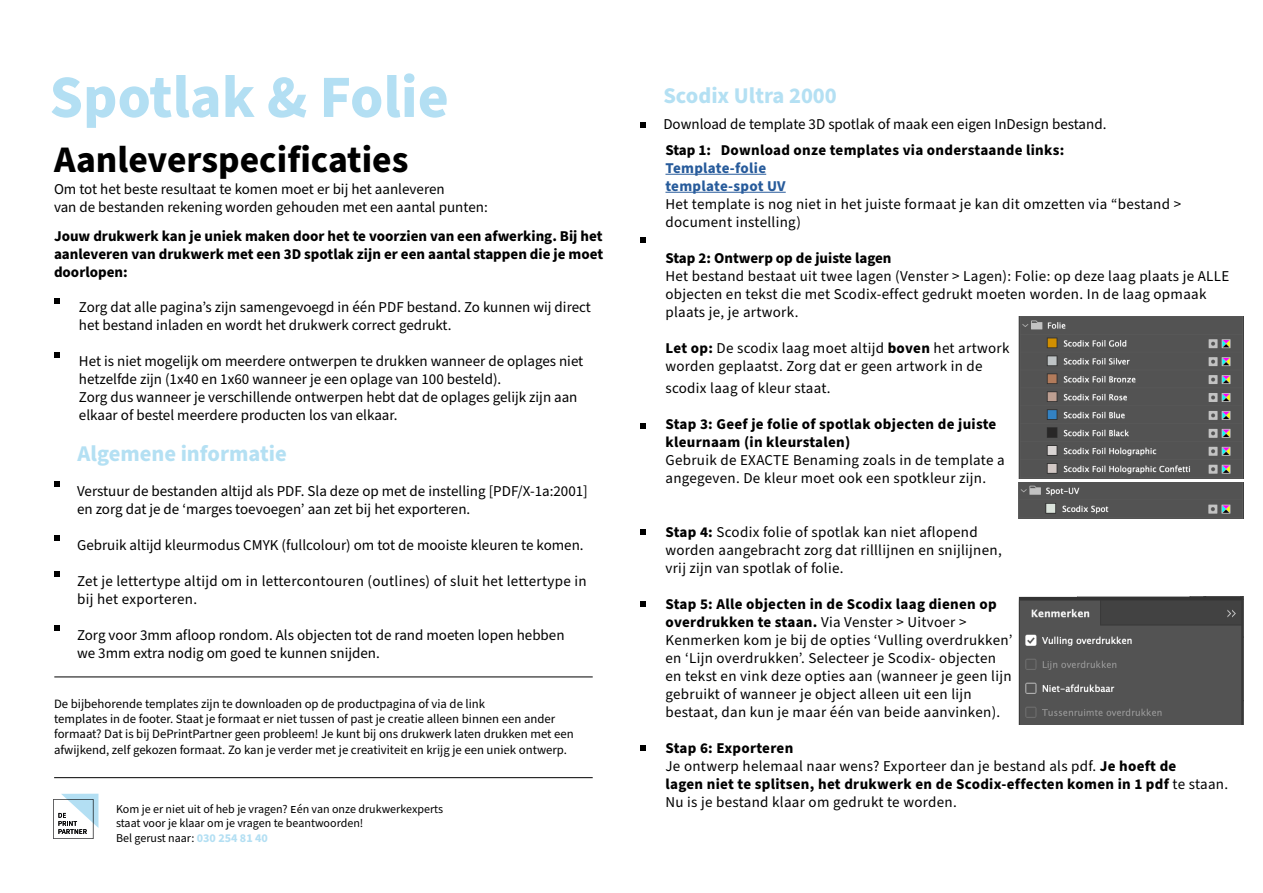
<style>
.page{position:relative;width:1263px;height:893px;background:#fff}
.page>*{position:absolute;margin:0;border:0;box-sizing:border-box;transform-origin:0 0}
.t1{font:700 60px "Source Sans Pro";color:#b3dff3}
.t2{font:700 37.5px "Source Sans Pro";color:#000}
.t3{font:700 22.5px "Source Sans Pro";color:#b4e0f3}
.t4{font:15px/18px "Source Sans Pro";letter-spacing:.005em;color:#000}
.t5{font:700 15px/18px "Source Sans Pro";color:#000;text-align:justify}
.t6{font:700 15px/18px "Source Sans Pro";letter-spacing:.02em;color:#000}
.t7{font:700 15px/18px "Source Sans Pro";letter-spacing:.02em;color:#275b9b}
.t8{font:12.75px/15.3px "Source Sans Pro";color:#000}
.t9{font:12px/14.4px "Source Sans Pro";color:#000}
.s1{font-size:13.5px}
.s2{font-weight:700;color:#b3dff3}
.s3{font-weight:700}
</style>
<div class="page">
<hr style="left:54px;top:777px;width:539px;height:1px;background:#000">
<svg style="left:54px;top:482px;width:5px;height:5px"></svg>
<svg style="left:54px;top:536px;width:5px;height:5px"></svg>
<svg style="left:54px;top:572px;width:5px;height:5px"></svg>
<svg style="left:54px;top:626px;width:5px;height:5px"></svg>
<svg style="left:54px;top:299px;width:5px;height:5px"></svg>
<svg style="left:54px;top:352px;width:5px;height:6px"></svg>
<svg style="left:53px;top:794px;width:45px;height:45px"></svg>
<hr style="left:54px;top:676px;width:539px;height:1px;background:#000">
<hr style="left:665px;top:174px;width:101px;height:1px;background:#275b9b">
<hr style="left:665px;top:192px;width:121px;height:1px;background:#275b9b">
<svg style="left:640px;top:122px;width:6px;height:5px"></svg>
<svg style="left:640px;top:238px;width:6px;height:5px"></svg>
<svg style="left:640px;top:423px;width:6px;height:6px"></svg>
<svg style="left:640px;top:529px;width:6px;height:5px"></svg>
<svg style="left:640px;top:602px;width:6px;height:5px"></svg>
<svg style="left:640px;top:745px;width:6px;height:5px"></svg>
<img style="left:1018px;top:316px;width:225px;height:162px">
<img style="left:1018px;top:482px;width:225px;height:37px">
<img style="left:1018px;top:596px;width:225px;height:129px">
<h1 class="t1" style="left:50px;top:56px;width:401px">Spotlak &amp; Folie</h1>
<h2 class="t2" style="left:54px;top:134px;width:356px">Aanleverspecificaties</h2>
<p class="t4" style="left:54px;top:180px;width:435px">Om tot het beste resultaat te komen moet er bij het aanleveren<br>van de bestanden rekening worden gehouden met een aantal punten:</p>
<p class="t5" style="left:54px;top:227px;width:551px">Jouw drukwerk kan je uniek maken door het te voorzien van een afwerking. Bij het aanleveren van drukwerk met een 3D spotlak zijn er een aantal stappen die je moet doorlopen:</p>
<p class="t4" style="left:79px;top:299px;width:513px">Zorg dat alle pagina’s zijn samengevoegd in één PDF bestand. Zo kunnen wij direct het bestand inladen en wordt het drukwerk correct gedrukt.</p>
<p class="t4" style="left:79px;top:353px;width:506px">Het is niet mogelijk om meerdere ontwerpen te drukken wanneer de oplages niet hetzelfde zijn (1x40 en 1x60 wanneer je een oplage van 100 besteld).<br>Zorg dus wanneer je verschillende ontwerpen hebt dat de oplages gelijk zijn aan elkaar of bestel meerdere producten los van elkaar.</p>
<h3 class="t3" style="left:78px;top:439px;width:211px">Algemene informatie</h3>
<p class="t4" style="left:77px;top:482px;width:512px">Verstuur de bestanden altijd als PDF. Sla deze op met de instelling [PDF/X-1a:2001] en zorg dat je de ‘marges toevoegen’ aan zet bij het exporteren.</p>
<p class="t4" style="left:77px;top:536px;width:508px">Gebruik altijd kleurmodus CMYK (fullcolour) om tot de mooiste kleuren te komen.</p>
<p class="t4" style="left:77px;top:572px;width:511px">Zet je lettertype altijd om in lettercontouren (outlines) of sluit het lettertype in bij het exporteren.</p>
<p class="t4" style="left:77px;top:626px;width:489px">Zorg voor 3mm afloop rondom. Als objecten tot de rand moeten lopen hebben we 3mm extra nodig om goed te kunnen snijden.</p>
<p class="t8" style="left:54px;top:696px;width:521px">De bijbehorende templates zijn te downloaden op de productpagina of via de link<br>templates in de footer. Staat je formaat er niet tussen of past je creatie alleen binnen een ander formaat? Dat is bij DePrintPartner geen probleem! Je kunt bij ons drukwerk laten drukken met een afwijkend, zelf gekozen formaat. Zo kan je verder met je creativiteit en krijg je een uniek ontwerp.</p>
<p class="t9" style="left:116px;top:802px;width:329px">Kom je er niet uit of heb je vragen? <span class="s1">E</span>én van onze drukwerkexperts staat voor je klaar om je vragen te beantwoorden!<br>Bel gerust naar: <span class="s2">030 254 81 40</span></p>
<h3 class="t3" style="left:663px;top:81px;width:175px">Scodix Ultra 2000</h3>
<p class="t4" style="left:663px;top:115px;width:444px">Download de template 3D spotlak of maak een eigen InDesign bestand.</p>
<p class="t6" style="left:665px;top:142px;width:400px">Stap 1: Download onze templates via onderstaande links:</p>
<p class="t7" style="left:665px;top:160px;width:122px">Template-folie template-spot UV</p>
<p class="t4" style="left:665px;top:196px;width:517px">Het template is nog niet in het juiste formaat je kan dit omzetten via “bestand &gt; document instelling)</p>
<p class="t5" style="left:665px;top:250px;width:228px">Stap 2: Ontwerp op de juiste lagen</p>
<p class="t4" style="left:665px;top:268px;width:565px">Het bestand bestaat uit twee lagen (Venster &gt; Lagen): Folie: op deze laag plaats je ALLE objecten en tekst die met Scodix-effect gedrukt moeten worden. In de laag opmaak plaats je, je artwork.</p>
<p class="t4" style="left:665px;top:340px;width:345px"><span class="s3">Let op:</span> De scodix laag moet altijd <span class="s3">boven</span> het artwork worden geplaatst. Zorg dat er geen artwork in de</p>
<p class="t4" style="left:665px;top:379px;width:167px">scodix laag of kleur staat.</p>
<p class="t6" style="left:665px;top:415px;width:332px">Stap 3: Geef je folie of spotlak objecten de juiste kleurnaam (in kleurstalen)</p>
<p class="t4" style="left:665px;top:451px;width:341px">Gebruik de EXACTE Benaming zoals in de template a angegeven. De kleur moet ook een spotkleur zijn.</p>
<p class="t4" style="left:665px;top:523px;width:338px"><span class="s3">Stap 4:</span> Scodix folie of spotlak kan niet aflopend worden aangebracht zorg dat rilllijnen en snijlijnen, vrij zijn van spotlak of folie.</p>
<p class="t4" style="left:665px;top:595px;width:348px"><span class="s3">Stap 5: Alle objecten in de Scodix laag dienen op overdrukken te staan.</span> Via Venster &gt; Uitvoer &gt; Kenmerken kom je bij de opties ‘Vulling overdrukken’ en ‘Lijn overdrukken’. Selecteer je Scodix- objecten en tekst en vink deze opties aan (wanneer je geen lijn gebruikt of wanneer je object alleen uit een lijn bestaat, dan kun je maar één van beide aanvinken).</p>
<p class="t4" style="left:665px;top:739px;width:564px"><span class="s3">Stap 6: Exporteren<br></span>Je ontwerp helemaal naar wens? Exporteer dan je bestand als pdf. <span class="s3">Je hoeft de<br>lagen niet te splitsen, het drukwerk en de Scodix-effecten komen in 1 pdf</span> te staan.<br>Nu is je bestand klaar om gedrukt te worden.</p>
</div>
